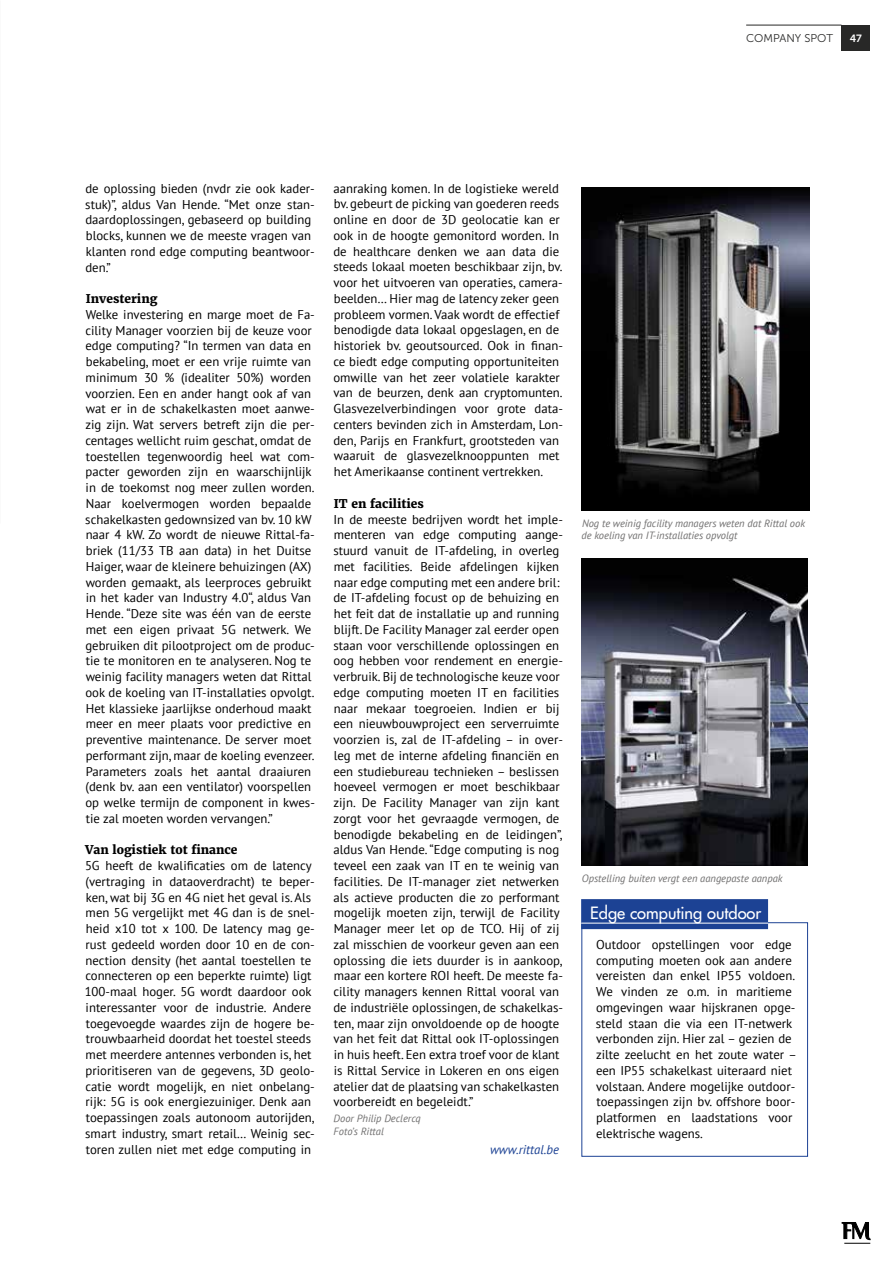
<style>
.page{position:relative;width:893px;height:1263px;background:#fff}
.page>*{position:absolute;margin:0;border:0;box-sizing:border-box;transform-origin:0 0}
.t1{font:16.5px "Futura LT";color:#fff}
.t2{font:12.75px/15.8px "PT Sans";color:#000}
.t3{font:italic 12.75px "PT Sans";color:#1c4294}
.t4{font:800 12px "Merriweather";color:#000}
.t5{font:11.25px "Museo Sans 300";color:#282827}
.t6{font:italic 10.5px/12.6px "PT Sans";color:#706f6f}
.t7{font:10.5px "Museo Sans 700";color:#fff}
</style>
<div class="page">
<svg style="left:842px;top:1222px;width:28px;height:22px"></svg>
<img style="left:581px;top:558px;width:227px;height:307px">
<div style="left:581px;top:922px;width:227px;height:235px;border:1px solid #1c4294"></div>
<div style="left:581px;top:899px;width:187px;height:30px;background:#1c4294"></div>
<hr style="left:581px;top:923px;width:187px;height:1px;background:#fff">
<img style="left:581px;top:187px;width:228px;height:323px">
<div style="left:841px;top:25px;width:29px;height:25px;background:#282827"></div>
<hr style="left:746px;top:25px;width:95px;height:1px;background:#282827">
<p class="t5" style="left:746px;top:32px;width:88px">COMPANY SPOT</p>
<p class="t7" style="left:850px;top:32px;width:14px">47</p>
<p class="t2" style="left:85px;top:180px;width:231px">de oplossing bieden (nvdr zie ook kader&shy;stuk)”, aldus Van Hende. “Met onze stan&shy;daardoplossingen, gebaseerd op building blocks, kunnen we de meeste vragen van klanten rond edge computing beantwoor&shy;den.”</p>
<p class="t4" style="left:86px;top:291px;width:73px">Investering</p>
<p class="t2" style="left:85px;top:306px;width:231px">Welke investering en marge moet de Fa&shy;cility Manager voorzien bij de keuze voor edge computing? “In termen van data en bekabeling, moet er een vrije ruimte van minimum 30 % (idealiter 50%) worden voorzien. Een en ander hangt ook af van wat er in de schakelkasten moet aanwe&shy;zig zijn. Wat servers betreft zijn die per&shy;centages wellicht ruim geschat, omdat de toestellen tegenwoordig heel wat com&shy;pacter geworden zijn en waarschijnlijk in de toekomst nog meer zullen worden.<br>Naar koelvermogen worden bepaalde schakelkasten gedownsized van bv. 10 kW naar 4 kW. Zo wordt de nieuwe Rittal-fa&shy;briek (11/33 TB aan data) in het Duitse Haiger, waar de kleinere behuizingen (AX) worden gemaakt, als leerproces gebruikt in het kader van Industry 4.0“, aldus Van Hende. “Deze site was één van de eerste met een eigen privaat 5G netwerk. We gebruiken dit pilootproject om de produc&shy;tie te monitoren en te analyseren. Nog te weinig facility managers weten dat Rittal ook de koeling van IT-installaties opvolgt.<br>Het klassieke jaarlijkse onderhoud maakt meer en meer plaats voor predictive en preventive maintenance. De server moet performant zijn, maar de koeling evenzeer.<br>Parameters zoals het aantal draaiuren (denk bv. aan een ventilator) voorspellen op welke termijn de component in kwes&shy;tie zal moeten worden vervangen.”</p>
<p class="t4" style="left:85px;top:842px;width:154px">Van logistiek tot finance</p>
<p class="t2" style="left:85px;top:857px;width:232px">5G heeft de kwalificaties om de latency (vertraging in dataoverdracht) te beper&shy;ken, wat bij 3G en 4G niet het geval is. Als men 5G vergelijkt met 4G dan is de snel&shy;heid x10 tot x 100. De latency mag ge&shy;rust gedeeld worden door 10 en de con&shy;nection density (het aantal toestellen te connecteren op een beperkte ruimte) ligt 100-maal hoger. 5G wordt daardoor ook interessanter voor de industrie. Andere toegevoegde waardes zijn de hogere be&shy;trouwbaarheid doordat het toestel steeds met meerdere antennes verbonden is, het prioritiseren van de gegevens, 3D geolo&shy;catie wordt mogelijk, en niet onbelang&shy;rijk: 5G is ook energiezuiniger. Denk aan toepassingen zoals autonoom autorijden, smart industry, smart retail… Weinig sec&shy;toren zullen niet met edge computing in</p>
<p class="t2" style="left:333px;top:180px;width:231px">aanraking komen. In de logistieke wereld bv. gebeurt de picking van goederen reeds online en door de 3D geolocatie kan er ook in de hoogte gemonitord worden. In de healthcare denken we aan data die steeds lokaal moeten beschikbaar zijn, bv. voor het uitvoeren van operaties, camera&shy;beelden… Hier mag de latency zeker geen probleem vormen. Vaak wordt de effectief benodigde data lokaal opgeslagen, en de historiek bv. geoutsourced. Ook in finan&shy;ce biedt edge computing opportuniteiten omwille van het zeer volatiele karakter van de beurzen, denk aan cryptomunten.<br>Glasvezelverbindingen voor grote data&shy;centers bevinden zich in Amsterdam, Lon&shy;den, Parijs en Frankfurt, grootsteden van waaruit de glasvezelknooppunten met het Amerikaanse continent vertrekken.</p>
<p class="t4" style="left:334px;top:496px;width:92px">IT en facilities</p>
<p class="t2" style="left:333px;top:511px;width:231px">In de meeste bedrijven wordt het imple&shy;menteren van edge computing aange&shy;stuurd vanuit de IT-afdeling, in overleg met facilities. Beide afdelingen kijken naar edge computing met een andere bril: de IT-afdeling focust op de behuizing en het feit dat de installatie up and running blijft. De Facility Manager zal eerder open staan voor verschillende oplossingen en oog hebben voor rendement en energie&shy;verbruik. Bij de technologische keuze voor edge computing moeten IT en facilities naar mekaar toegroeien. Indien er bij een nieuwbouwproject een serverruimte voorzien is, zal de IT-afdeling – in over&shy;leg met de interne afdeling financiën en een studiebureau technieken – beslissen hoeveel vermogen er moet beschikbaar zijn. De Facility Manager van zijn kant zorgt voor het gevraagde vermogen, de benodigde bekabeling en de leidingen”, aldus Van Hende. “Edge computing is nog teveel een zaak van IT en te weinig van facilities. De IT-manager ziet netwerken als actieve producten die zo performant mogelijk moeten zijn, terwijl de Facility Manager meer let op de TCO. Hij of zij zal misschien de voorkeur geven aan een oplossing die iets duurder is in aankoop, maar een kortere ROI heeft. De meeste fa&shy;cility managers kennen Rittal vooral van de industriële oplossingen, de schakelkas&shy;ten, maar zijn onvoldoende op de hoogte van het feit dat Rittal ook IT-oplossingen in huis heeft. Een extra troef voor de klant is Rittal Service in Lokeren en ons eigen atelier dat de plaatsing van schakelkasten voorbereidt en begeleidt.”</p>
<p class="t6" style="left:334px;top:1112px;width:89px">Door Philip Declercq<br>Foto’s Rittal</p>
<p class="t3" style="left:490px;top:1141px;width:70px">www.rittal.be</p>
<p class="t6" style="left:581px;top:516px;width:225px">Nog te weinig facility managers weten dat Rittal ook de koeling van IT-installaties opvolgt</p>
<p class="t6" style="left:582px;top:871px;width:202px">Opstelling buiten vergt een aangepaste aanpak</p>
<p class="t1" style="left:590px;top:902px;width:173px">Edge computing outdoor</p>
<p class="t2" style="left:596px;top:936px;width:203px">Outdoor opstellingen voor edge computing moeten ook aan andere vereisten dan enkel IP55 voldoen.<br>We vinden ze o.m. in maritieme omgevingen waar hijskranen opge&shy;steld staan die via een IT-netwerk verbonden zijn. Hier zal – gezien de zilte zeelucht en het zoute water – een IP55 schakelkast uiteraard niet volstaan. Andere mogelijke outdoor&shy;toepassingen zijn bv. offshore boor&shy;platformen en laadstations voor elektrische wagens.</p>
</div>
